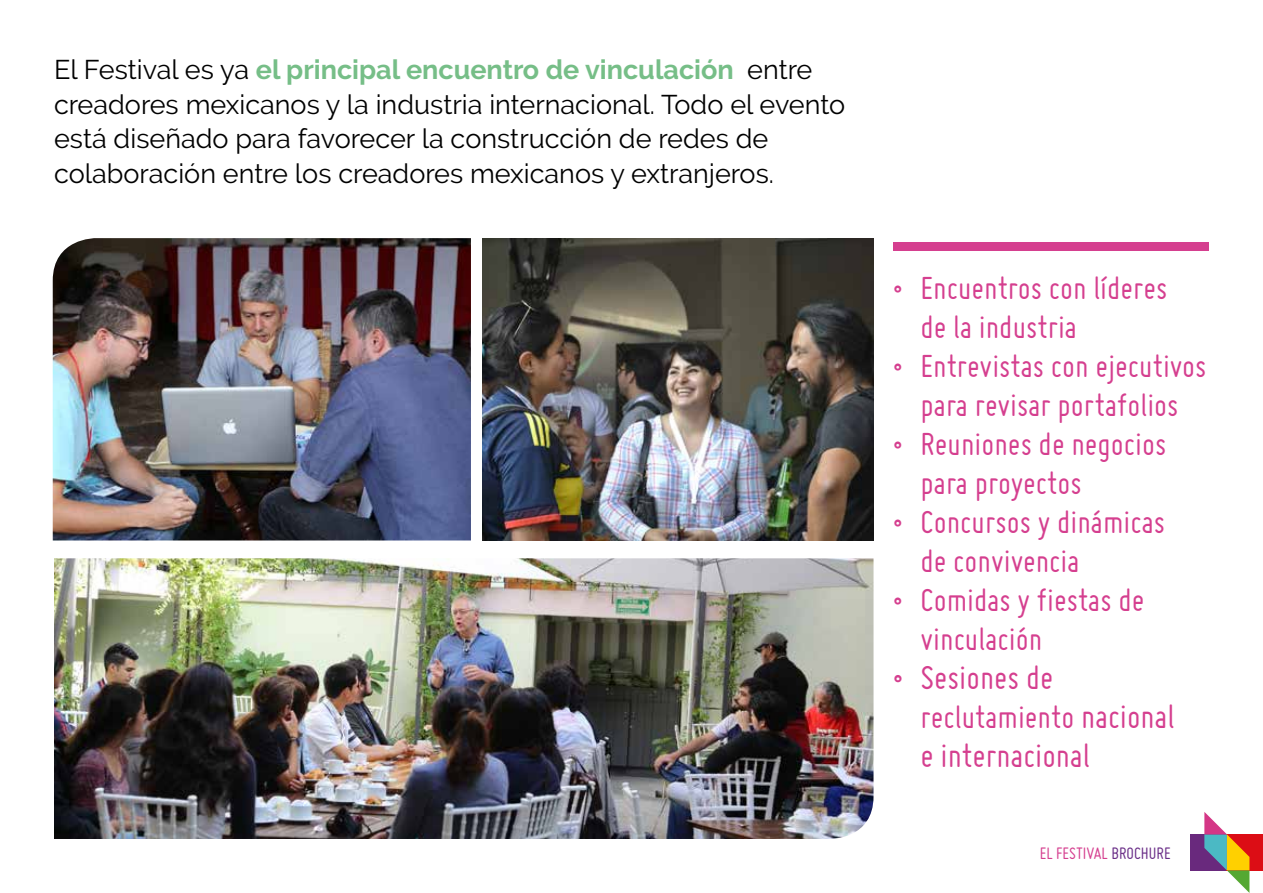
<style>
.page{position:relative;width:1263px;height:893px;background:#fff}
.page>*{position:absolute;margin:0;border:0;box-sizing:border-box;transform-origin:0 0}
.t1{font:36px "Miso";color:#d53f8f}
.t2{font:34.5px/39px "Miso";color:#d53f8f}
.t3{font:27px/34.5px "Raleway";color:#000}
.t4{font:18px "Miso";color:#d53f8f}
.s1{font-weight:700;color:#76be87}
.s2{font-size:36px}
.s3{color:#692d87}
</style>
<div class="page">
<div style="left:1191px;top:834px;width:36px;height:36px;background:#69297d"></div>
<div style="left:1227px;top:834px;width:36px;height:36px;background:#dc0d15"></div>
<svg style="left:1204px;top:812px;width:45px;height:81px"></svg>
<img style="left:54px;top:558px;width:819px;height:281px">
<div style="left:893px;top:243px;width:316px;height:8px;background:#d53f8f"></div>
<img style="left:53px;top:238px;width:418px;height:302px">
<img style="left:482px;top:238px;width:391px;height:302px">
<p class="t3" style="left:54px;top:53px;width:793px">El Festival es ya <span class="s1">el principal encuentro de vinculación</span> entre creadores mexicanos y la industria internacional. Todo el evento está diseñado para favorecer la construcción de redes de colaboración entre los creadores mexicanos y extranjeros.</p>
<p class="t2" style="left:920px;top:268px;width:249px;text-indent:-27px">• Encuentros con líderes de la industria</p>
<p class="t2" style="left:893px;top:346px;width:315px;text-align:center">• Entrevistas con ejecutivos para revisar portafolios</p>
<p class="t2" style="left:920px;top:424px;width:247px;text-indent:-27px">• Reuniones de negocios para proyectos</p>
<p class="t2" style="left:920px;top:502px;width:246px;text-indent:-27px">• Concursos y dinámicas de convivencia</p>
<p class="t2" style="left:920px;top:580px;width:226px;text-indent:-27px">• Comidas y fiestas de vinculación</p>
<h1 class="t1" style="left:893px;top:657px;width:161px">• Sesiones de</h1>
<p class="t2" style="left:920px;top:697px;width:256px">reclutamiento <span class="s2">nacional</span></p>
<h1 class="t1" style="left:920px;top:735px;width:171px">e internacional</h1>
<p class="t4" style="left:1040px;top:844px;width:132px">EL FESTIVAL <span class="s3">BROCHURE</span></p>
</div>
